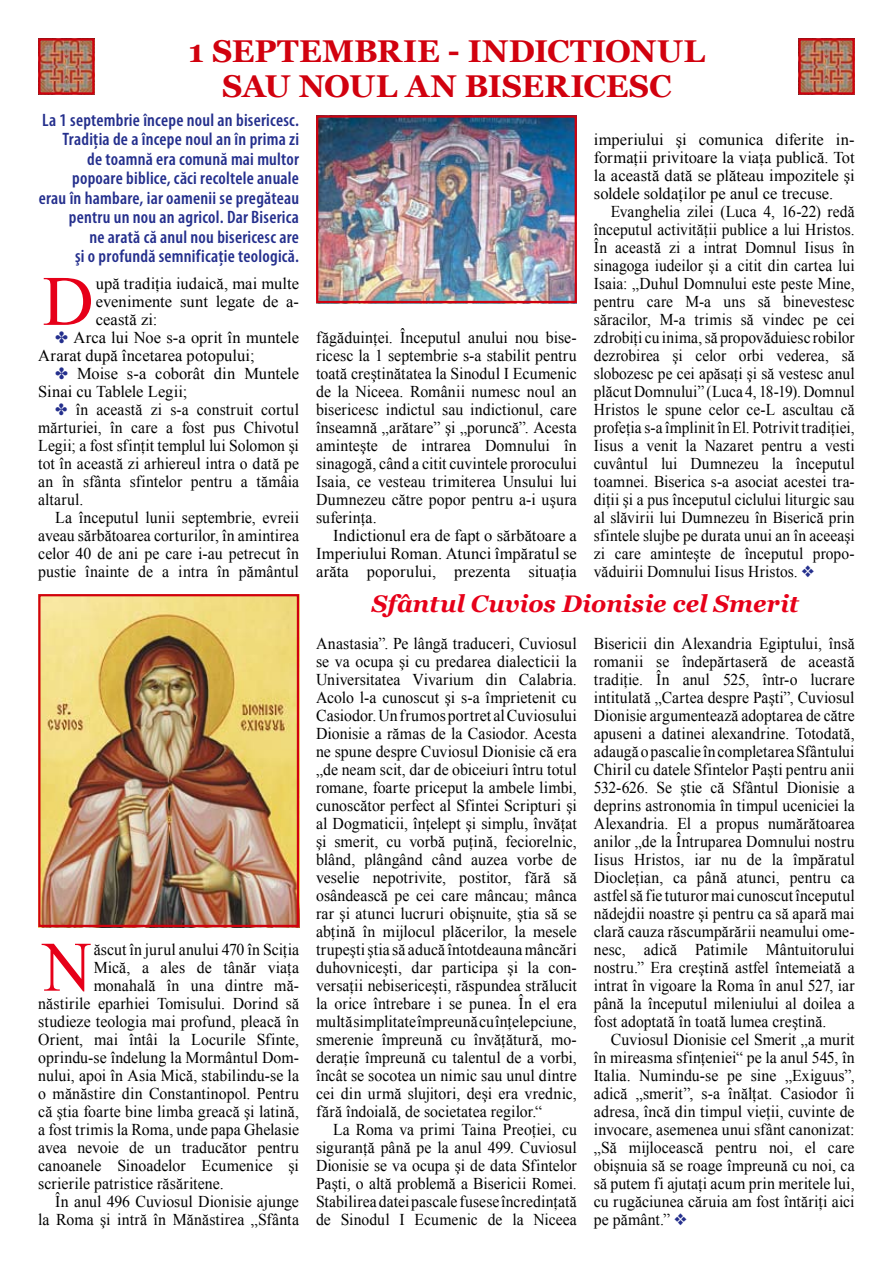
<style>
.page{position:relative;width:893px;height:1263px;background:#fff}
.page>*{position:absolute;margin:0;border:0;box-sizing:border-box;transform-origin:0 0}
.t1{font:70.8px "Times New Roman";color:#e60019}
.t2{font:70.8px "Times New Roman";color:#e60019;scale:.96 1}
.t3{font:700 31.5px "Georgia";letter-spacing:-.005em;color:#d1010e}
.t4{font:italic 700 24px "Georgia";letter-spacing:-.005em;color:#e60019}
.t5{font:600 condensed 18px/19.5px "Myriad Pro";letter-spacing:.015em;color:#242f8d;text-align:right}
.t6{font:16.5px/18px "Times New Roman";letter-spacing:.005em;color:#000;text-align:justify;scale:.96 1}
.t7{font:16.5px/18px "Times New Roman";letter-spacing:.005em;color:#000;text-align:justify;scale:.95 1}
.t8{font:16.5px/18px "Times New Roman";letter-spacing:.005em;color:#000;text-align:justify;scale:.94 1}
.t9{font:16.5px/18px "Times New Roman";letter-spacing:.005em;color:#000;text-align:justify}
.s1{color:#242f8d}
</style>
<div class="page">
<img style="left:319px;top:118px;width:255px;height:182px">
<div style="left:316px;top:115px;width:261px;height:188px;border:2px solid #d1010e"></div>
<img style="left:41px;top:41px;width:51px;height:51px">
<div style="left:38px;top:38px;width:57px;height:57px;border:2px solid #d1010e"></div>
<img style="left:801px;top:41px;width:51px;height:51px">
<div style="left:798px;top:38px;width:57px;height:57px;border:2px solid #d1010e"></div>
<img style="left:41px;top:597px;width:255px;height:327px">
<div style="left:38px;top:594px;width:261px;height:333px;border:2px solid #d1010e"></div>
<h2 class="t3" style="left:189px;top:33px;width:187px">1 SEPTEMBRI</h2>
<h2 class="t3" style="left:417px;top:33px;width:177px">E - INDICTIONUL</h2>
<h2 class="t3" style="left:222px;top:68px;width:128px">SAU NOUL</h2>
<h2 class="t3" style="left:405px;top:68px;width:268px">AN BISERICESC</h2>
<p class="t5" style="left:39px;top:110px;width:262px">La 1 septembrie începe noul an bisericesc.<br>Tradiţia de a începe noul an în prima zi<br>de toamnă era comună mai multor popoare biblice, căci recoltele anuale<br>erau în hambare, iar oamenii se pregăteau pentru un nou an agricol. Dar Biserica<br>ne arată că anul nou bisericesc are<br>şi o profundă semnificaţie teologică.</p>
<h1 class="t1" style="left:43px;top:254px;width:53px">D</h1>
<p class="t9" style="left:96px;top:274px;width:205px">upă tradiţia iudaică, mai multe</p>
<p class="t9" style="left:96px;top:292px;width:205px">evenimente sunt legate de a-</p>
<p class="t9" style="left:96px;top:310px;width:63px">ceastă zi:</p>
<p class="t9" style="left:55px;top:328px;width:245px"><span class="s1">✤</span> Arca lui Noe s-a oprit în muntele</p>
<p class="t9" style="left:38px;top:346px;width:218px">Ararat după încetarea potopului;</p>
<p class="t9" style="left:55px;top:364px;width:245px"><span class="s1">✤</span> Moise s-a coborât din Muntele</p>
<p class="t9" style="left:38px;top:382px;width:151px">Sinai cu Tablele Legii;</p>
<p class="t7" style="left:55px;top:400px;width:258px"><span class="s1">✤</span> în această zi s-a construit cortul</p>
<p class="t7" style="left:38px;top:418px;width:276px">mărturiei, în care a fost pus Chivotul</p>
<p class="t7" style="left:38px;top:436px;width:276px">Legii; a fost sfinţit templul lui Solomon şi</p>
<p class="t7" style="left:38px;top:454px;width:276px">tot în această zi arhiereul intra o dată pe</p>
<p class="t7" style="left:38px;top:472px;width:276px">an în sfânta sfintelor pentru a tămâia</p>
<p class="t7" style="left:38px;top:490px;width:49px">altarul.</p>
<p class="t6" style="left:55px;top:508px;width:255px">La începutul lunii septembrie, evreii</p>
<p class="t6" style="left:38px;top:526px;width:273px">aveau sărbătoarea corturilor, în amintirea</p>
<p class="t6" style="left:38px;top:544px;width:273px">celor 40 de ani pe care i-au petrecut în</p>
<p class="t6" style="left:38px;top:562px;width:273px">pustie înainte de a intra în pământul</p>
<h1 class="t2" style="left:43px;top:919px;width:53px">N</h1>
<p class="t6" style="left:94px;top:940px;width:215px">ăscut în jurul anului 470 în Sciţia</p>
<p class="t6" style="left:94px;top:958px;width:215px">Mică, a ales de tânăr viaţa</p>
<p class="t6" style="left:94px;top:976px;width:215px">monahală în una dintre mă-</p>
<p class="t6" style="left:38px;top:994px;width:273px">năstirile eparhiei Tomisului. Dorind să</p>
<p class="t6" style="left:38px;top:1012px;width:273px">studieze teologia mai profund, pleacă în</p>
<p class="t6" style="left:38px;top:1030px;width:273px">Orient, mai întâi la Locurile Sfinte,</p>
<p class="t6" style="left:38px;top:1048px;width:273px">oprindu-se îndelung la Mormântul Dom-</p>
<p class="t6" style="left:38px;top:1066px;width:273px">nului, apoi în Asia Mică, stabilindu‑se la</p>
<p class="t6" style="left:38px;top:1084px;width:273px">o mănăstire din Constantinopol. Pentru</p>
<p class="t6" style="left:38px;top:1102px;width:273px">că ştia foarte bine limba greacă şi latină,</p>
<p class="t6" style="left:38px;top:1120px;width:273px">a fost trimis la Roma, unde papa Ghelasie</p>
<p class="t6" style="left:38px;top:1138px;width:273px">avea nevoie de un traducător pentru</p>
<p class="t6" style="left:38px;top:1156px;width:273px">canoanele Sinoadelor Ecumenice şi</p>
<p class="t6" style="left:38px;top:1174px;width:195px">scrierile patristice răsăritene.</p>
<p class="t6" style="left:55px;top:1192px;width:255px">În anul 496 Cuviosul Dionisie ajunge</p>
<p class="t6" style="left:38px;top:1210px;width:273px">la Roma şi intră în Mănăstirea „Sfânta</p>
<p class="t6" style="left:316px;top:328px;width:273px">făgăduinţei. Începutul anului nou bise&shy;ricesc la 1 septembrie s-a stabilit pentru toată creştinătatea la Sinodul I Ecumenic de la Niceea. Românii numesc noul an bisericesc indictul sau indictionul, care înseamnă „arătare” şi „poruncă”. Acesta aminteşte de intrarea Domnului în sinagogă, când a citit cuvintele prorocului Isaia, ce vesteau trimiterea Unsului lui Dumnezeu către popor pentru a-i uşura suferinţa.</p>
<p class="t9" style="left:316px;top:526px;width:262px;text-indent:17px">Indictionul era de fapt o sărbătoare a Imperiului Roman. Atunci împăratul se arăta poporului, prezenta situaţia</p>
<p class="t9" style="left:594px;top:130px;width:262px">imperiului şi comunica diferite in&shy;formaţii privitoare la viaţa publică. Tot la această dată se plăteau impozitele şi soldele soldaţilor pe anul ce trecuse.</p>
<p class="t8" style="left:594px;top:202px;width:279px;text-indent:17px">Evanghelia zilei (Luca 4, 16-22) redă începutul activităţii publice a lui Hristos.<br>În această zi a intrat Domnul Iisus în sinagoga iudeilor şi a citit din cartea lui Isaia: „Duhul Domnului este peste Mine, pentru care M-a uns să binevestesc săracilor, M-a trimis să vindec pe cei zdrobiţi cu inima, să propovăduiesc robilor dezrobirea şi celor orbi vederea, să slobozesc pe cei apăsaţi şi să vestesc anul plăcut Domnului” (Luca 4, 18‑19). Domnul Hristos le spune celor ce-L ascultau că profeţia s-a împlinit în El. Potrivit tradiţiei, Iisus a venit la Nazaret pentru a vesti cuvântul lui Dumnezeu la începutul toamnei. Biserica s-a asociat acestei tra&shy;diţii şi a pus începutul ciclului liturgic sau al slăvirii lui Dumnezeu în Biserică prin sfintele slujbe pe durata unui an în aceeaşi zi care aminteşte de începutul propo&shy;văduirii Domnului Iisus Hristos. <span class="s1">❖</span></p>
<h3 class="t4" style="left:372px;top:590px;width:429px">Sfântul Cuvios Dionisie cel Smerit</h3>
<p class="t6" style="left:316px;top:634px;width:273px">Anastasia”. Pe lângă traduceri, Cuviosul se va ocupa şi cu predarea dialecticii la Universitatea Vivarium din Calabria.<br>Acolo l-a cunoscut şi s-a împrietenit cu Casiodor. Un frumos portret al Cuviosului Dionisie a rămas de la Casiodor. Acesta ne spune despre Cuviosul Dionisie că era „de neam scit, dar de obiceiuri întru totul romane, foarte priceput la ambele limbi, cunoscător perfect al Sfintei Scripturi şi al Dogmaticii, înţelept şi simplu, învăţat şi smerit, cu vorbă puţină, feciorelnic, blând, plângând când auzea vorbe de veselie nepotrivite, postitor, fără să osândească pe cei care mâncau; mânca rar şi atunci lucruri obişnuite, ştia să se abţină în mijlocul plăcerilor, la mesele trupeşti ştia să aducă întotdeauna mâncări duhovniceşti, dar participa şi la con&shy;versaţii nebisericeşti, răspundea strălucit la orice întrebare i se punea. În el era multă simplitate împreună cu înţelepciune, smerenie împreună cu învăţătură, mo&shy;deraţie împreună cu talentul de a vorbi, încât se socotea un nimic sau unul dintre cei din urmă slujitori, deşi era vrednic, fără îndoială, de societatea regilor.“</p>
<p class="t7" style="left:316px;top:1120px;width:276px;text-indent:17px">La Roma va primi Taina Preoţiei, cu siguranţă până pe la anul 499. Cuviosul Dionisie se va ocupa şi de data Sfintelor Paşti, o altă problemă a Bisericii Romei.<br>Stabilirea datei pascale fusese încredinţată de Sinodul I Ecumenic de la Niceea</p>
<p class="t7" style="left:594px;top:634px;width:276px">Bisericii din Alexandria Egiptului, însă romanii se îndepărtaseră de această tradiţie. În anul 525, într-o lucrare intitulată „Cartea despre Paşti”, Cuviosul Dionisie argumentează adoptarea de către apuseni a datinei alexandrine. Totodată, adaugă o pascalie în completarea Sfântului Chiril cu datele Sfintelor Paşti pentru anii 532-626. Se ştie că Sfântul Dionisie a deprins astronomia în timpul uceniciei la Alexandria. El a propus numărătoarea anilor „de la Întruparea Domnului nostru Iisus Hristos, iar nu de la împăratul Diocleţian, ca până atunci, pentru ca astfel să fie tuturor mai cunoscut începutul nădejdii noastre şi pentru ca să apară mai clară cauza răscumpărării neamului ome&shy;nesc, adică Patimile Mântuitorului nostru.” Era creştină astfel întemeiată a intrat în vigoare la Roma în anul 527, iar până la începutul mileniului al doilea a fost adoptată în toată lumea creştină.</p>
<p class="t6" style="left:594px;top:1030px;width:273px;text-indent:17px">Cuviosul Dionisie cel Smerit „a murit în mireasma sfinţeniei“ pe la anul 545, în Italia. Numindu-se pe sine „Exiguus”, adică „smerit”, s-a înălţat. Casiodor îi adresa, încă din timpul vieţii, cuvinte de invocare, asemenea unui sfânt canonizat: „Să mijlocească pentru noi, el care obişnuia să se roage împreună cu noi, ca să putem fi ajutaţi acum prin meritele lui, cu rugăciunea căruia am fost întăriţi aici pe pământ.” <span class="s1">❖</span></p>
</div>
